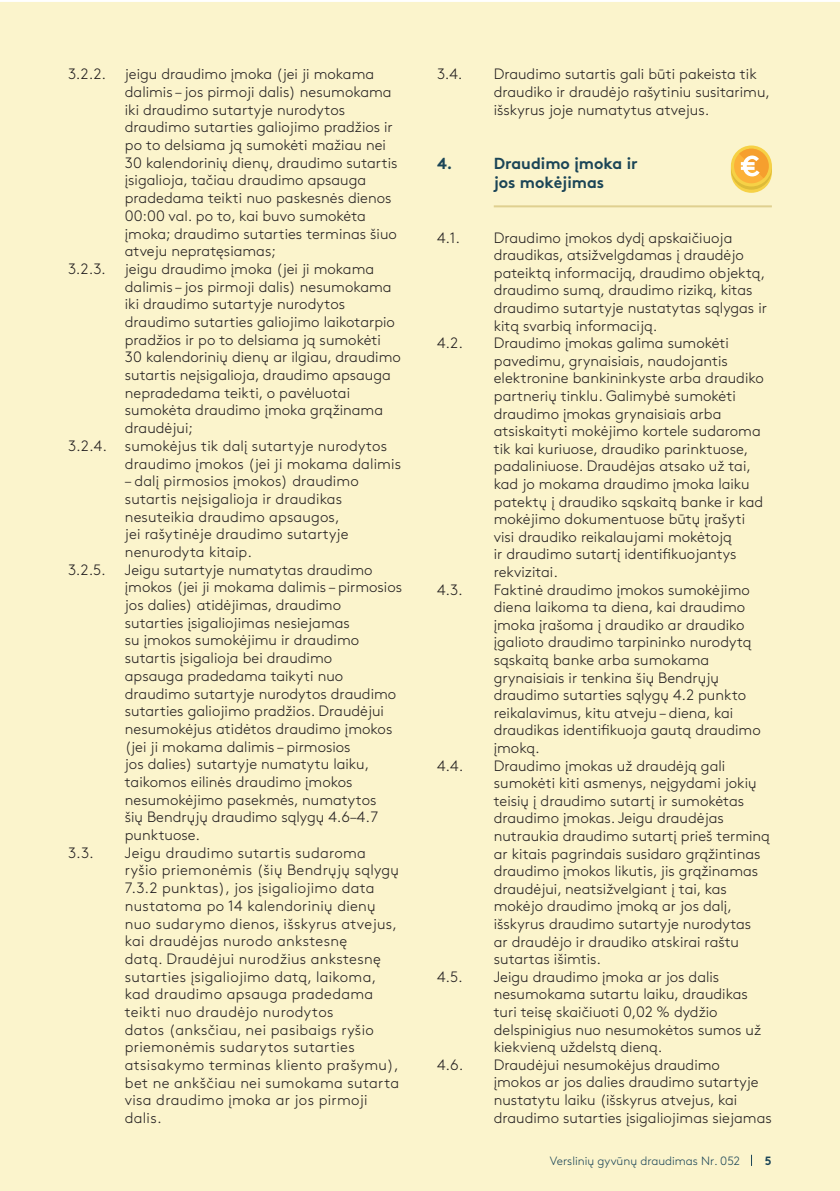
<style>
.page{position:relative;width:840px;height:1191px;background:#fff}
.page>*{position:absolute;margin:0;border:0;box-sizing:border-box;transform-origin:0 0}
.t1{font:700 16px/19.2px "Gjen Brown OT";color:#1b4557}
.t2{font:300 15px/17.6px "Gjen Brown OT";color:#231f20}
.t3{font:300 15px/17.6px "Gjen Brown OT";letter-spacing:.02em;color:#231f20}
.t4{font:300 12px "Gjen Brown OT";color:#1b4557}
.t5{font:12px "Gjen Brown OT Bold Alt";color:#1b4557}
</style>
<div class="page">
<div style="left:0;top:2px;width:839px;height:1189px;background:#fbf4cc"></div>
<hr style="left:493px;top:205px;width:278px;height:2px;background:#dfd08f">
<svg style="left:730px;top:152px;width:41px;height:41px"></svg>
<svg style="left:730px;top:149px;width:41px;height:41px"></svg>
<svg style="left:730px;top:145px;width:41px;height:41px"></svg>
<div style="left:733px;top:149px;width:35px;height:34px;background:#fcb139;border-radius:50%"></div>
<svg style="left:738px;top:147px;width:32px;height:31px"></svg>
<p class="t2" style="left:68px;top:64px;width:39px">3.2.2.</p>
<p class="t2" style="left:125px;top:64px;width:274px">jeigu draudimo įmoka (jei ji mokama dalimis – jos pirmoji dalis) nesumokama iki draudimo sutartyje nurodytos draudimo sutarties galiojimo pradžios ir po to delsiama ją sumokėti mažiau nei 30 kalendorinių dienų, draudimo sutartis įsigalioja, tačiau draudimo apsauga pradedama teikti nuo paskesnės dienos 00:00 val. po to, kai buvo sumokėta įmoka; draudimo sutarties terminas šiuo atveju nepratęsiamas;</p>
<p class="t2" style="left:68px;top:259px;width:39px">3.2.3.</p>
<p class="t2" style="left:125px;top:259px;width:251px">jeigu draudimo įmoka (jei ji mokama</p>
<p class="t2" style="left:125px;top:276px;width:268px">dalimis – jos pirmoji dalis) nesumokama</p>
<p class="t2" style="left:125px;top:294px;width:222px">iki draudimo sutartyje nurodytos</p>
<p class="t2" style="left:125px;top:312px;width:271px">draudimo sutarties galiojimo laikotarpio</p>
<p class="t2" style="left:125px;top:330px;width:257px">pradžios ir po to delsiama ją sumokėti</p>
<p class="t2" style="left:125px;top:347px;width:277px">30 kalendorinių dienų ar ilgiau, draudimo</p>
<p class="t2" style="left:125px;top:365px;width:267px">sutartis neįsigalioja, draudimo apsauga</p>
<p class="t2" style="left:125px;top:383px;width:226px">nepradedama teikti, o pavėluotai</p>
<p class="t2" style="left:125px;top:400px;width:259px">sumokėta draudimo įmoka grąžinama</p>
<p class="t2" style="left:125px;top:418px;width:70px">draudėjui;</p>
<p class="t2" style="left:68px;top:436px;width:320px">3.2.4. sumokėjus tik dalį sutartyje nurodytos</p>
<p class="t2" style="left:125px;top:453px;width:277px">draudimo įmokos (jei ji mokama dalimis</p>
<p class="t2" style="left:125px;top:471px;width:235px">– dalį pirmosios įmokos) draudimo sutartis neįsigalioja ir draudikas nesuteikia draudimo apsaugos, jei rašytinėje draudimo sutartyje nenurodyta kitaip.</p>
<p class="t2" style="left:68px;top:559px;width:39px">3.2.5.</p>
<p class="t2" style="left:125px;top:559px;width:279px">Jeigu sutartyje numatytas draudimo įmokos (jei ji mokama dalimis – pirmosios jos dalies) atidėjimas, draudimo sutarties įsigaliojimas nesiejamas<br>su įmokos sumokėjimu ir draudimo sutartis įsigalioja bei draudimo<br>apsauga pradedama taikyti nuo draudimo sutartyje nurodytos draudimo sutarties galiojimo pradžios. Draudėjui nesumokėjus atidėtos draudimo įmokos (jei ji mokama dalimis – pirmosios<br>jos dalies) sutartyje numatytu laiku, taikomos eilinės draudimo įmokos nesumokėjimo pasekmės, numatytos<br>šių Bendrųjų draudimo sąlygų 4.6–4.7 punktuose.</p>
<p class="t2" style="left:68px;top:842px;width:27px">3.3.</p>
<p class="t3" style="left:125px;top:842px;width:275px">Jeigu draudimo sutartis sudaroma ryšio priemonėmis (šių Bendrųjų sąlygų 7.3.2 punktas), jos įsigaliojimo data nustatoma po 14 kalendorinių dienų nuo sudarymo dienos, išskyrus atvejus, kai draudėjas nurodo ankstesnę<br>datą. Draudėjui nurodžius ankstesnę sutarties įsigaliojimo datą, laikoma, kad draudimo apsauga pradedama teikti nuo draudėjo nurodytos<br>datos (anksčiau, nei pasibaigs ryšio priemonėmis sudarytos sutarties atsisakymo terminas kliento prašymu), bet ne ankščiau nei sumokama sutarta visa draudimo įmoka ar jos pirmoji dalis.</p>
<p class="t2" style="left:437px;top:64px;width:27px">3.4.</p>
<p class="t2" style="left:493px;top:64px;width:277px">Draudimo sutartis gali būti pakeista tik draudiko ir draudėjo rašytiniu susitarimu, išskyrus joje numatytus atvejus.</p>
<p class="t1" style="left:437px;top:152px;width:17px">4.</p>
<p class="t1" style="left:493px;top:152px;width:145px">Draudimo įmoka ir jos mokėjimas</p>
<p class="t2" style="left:437px;top:227px;width:24px">4.1.</p>
<p class="t2" style="left:493px;top:227px;width:274px">Draudimo įmokos dydį apskaičiuoja draudikas, atsižvelgdamas į draudėjo pateiktą informaciją, draudimo objektą, draudimo sumą, draudimo riziką, kitas draudimo sutartyje nustatytas sąlygas ir kitą svarbią informaciją.</p>
<p class="t2" style="left:437px;top:333px;width:27px">4.2.</p>
<p class="t2" style="left:493px;top:333px;width:271px">Draudimo įmokas galima sumokėti pavedimu, grynaisiais, naudojantis elektronine bankininkyste arba draudiko partnerių tinklu. Galimybė sumokėti draudimo įmokas grynaisiais arba atsiskaityti mokėjimo kortele sudaroma tik kai kuriuose, draudiko parinktuose, padaliniuose. Draudėjas atsako už tai, kad jo mokama draudimo įmoka laiku patektų į draudiko sąskaitą banke ir kad mokėjimo dokumentuose būtų įrašyti visi draudiko reikalaujami mokėtoją<br>ir draudimo sutartį identifikuojantys rekvizitai.</p>
<p class="t2" style="left:437px;top:579px;width:27px">4.3.</p>
<p class="t2" style="left:493px;top:579px;width:268px">Faktinė draudimo įmokos sumokėjimo diena laikoma ta diena, kai draudimo įmoka įrašoma į draudiko ar draudiko įgalioto draudimo tarpininko nurodytą sąskaitą banke arba sumokama grynaisiais ir tenkina šių Bendrųjų draudimo sutarties sąlygų 4.2 punkto reikalavimus, kitu atveju – diena, kai draudikas identifikuoja gautą draudimo įmoką.</p>
<p class="t2" style="left:437px;top:755px;width:28px">4.4.</p>
<p class="t2" style="left:493px;top:755px;width:277px">Draudimo įmokas už draudėją gali sumokėti kiti asmenys, neįgydami jokių teisių į draudimo sutartį ir sumokėtas draudimo įmokas. Jeigu draudėjas nutraukia draudimo sutartį prieš terminą ar kitais pagrindais susidaro grąžintinas draudimo įmokos likutis, jis grąžinamas draudėjui, neatsižvelgiant į tai, kas mokėjo draudimo įmoką ar jos dalį, išskyrus draudimo sutartyje nurodytas<br>ar draudėjo ir draudiko atskirai raštu sutartas išimtis.</p>
<p class="t2" style="left:437px;top:966px;width:27px">4.5.</p>
<p class="t2" style="left:493px;top:966px;width:269px">Jeigu draudimo įmoka ar jos dalis nesumokama sutartu laiku, draudikas turi teisę skaičiuoti 0,02 % dydžio delspinigius nuo nesumokėtos sumos už kiekvieną uždelstą dieną.</p>
<p class="t2" style="left:437px;top:1054px;width:28px">4.6.</p>
<p class="t2" style="left:493px;top:1054px;width:279px">Draudėjui nesumokėjus draudimo<br>įmokos ar jos dalies draudimo sutartyje nustatytu laiku (išskyrus atvejus, kai draudimo sutarties įsigaliojimas siejamas</p>
<p class="t4" style="left:549px;top:1152px;width:191px">Verslinių gyvūnų draudimas Nr. 052</p>
<p class="t5" style="left:764px;top:1151px;width:8px">5</p>
</div>
